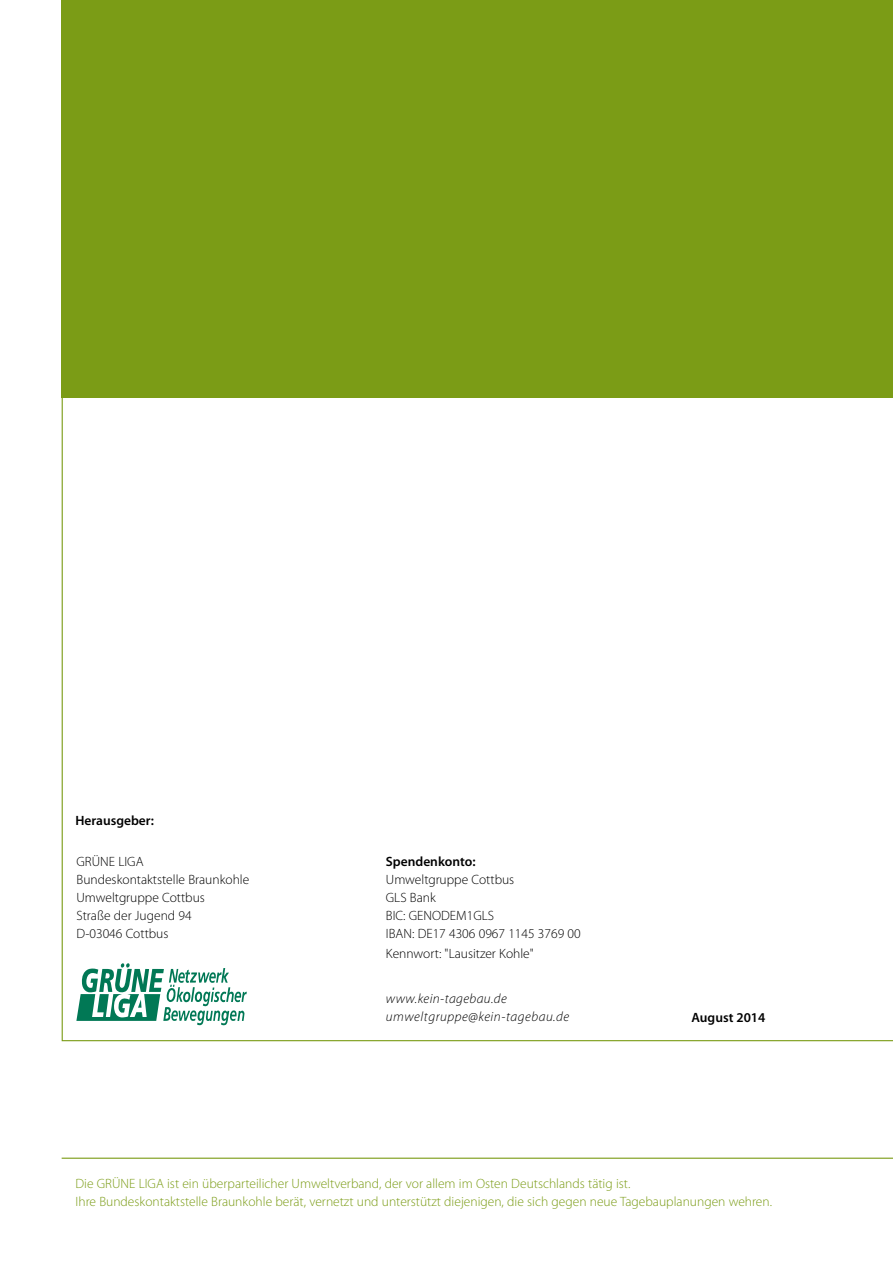
<style>
.page{position:relative;width:893px;height:1263px;background:#fff}
.page>*{position:absolute;margin:0;border:0;box-sizing:border-box;transform-origin:0 0}
.t1{font:300 13.5px/18px "Myriad Pro";color:#7b9c16}
.t2{font:300 13.5px/18px "Myriad Pro";color:#000}
.t3{font:italic 300 13.5px/18px "Myriad Pro";letter-spacing:.04em;color:#000}
.t4{font:600 13.5px "Myriad Pro";color:#000}
</style>
<div class="page">
<hr style="left:62px;top:1157px;width:831px;height:2px;background:#7b9c16">
<div style="left:62px;top:0;width:831px;height:398px;background:#7b9c16"></div>
<svg style="left:76px;top:963px;width:171px;height:62px"></svg>
<p class="t4" style="left:75px;top:812px;width:80px">Herausgeber:</p>
<p class="t2" style="left:77px;top:853px;width:174px">GRÜNE LIGA<br>Bundeskontaktstelle Braunkohle<br>Umweltgruppe Cottbus<br>Straße der Jugend 94<br>D-03046 Cottbus</p>
<p class="t4" style="left:386px;top:853px;width:91px">Spendenkonto:</p>
<p class="t2" style="left:386px;top:871px;width:196px">Umweltgruppe Cottbus<br>GLS Bank<br>BIC: GENODEM1GLS<br>IBAN : DE17 4306 0967 1145 3769 00</p>
<p class="t2" style="left:386px;top:944px;width:150px">Kennwort: "Lausitzer Kohle"</p>
<p class="t3" style="left:386px;top:990px;width:185px">www.kein-tagebau.de umweltgruppe@kein-tagebau.de</p>
<p class="t4" style="left:692px;top:1009px;width:75px">August 2014</p>
<p class="t1" style="left:75px;top:1175px;width:698px">Die GRÜNE LIGA ist ein überparteilicher Umweltverband, der vor allem im Osten Deutschlands tätig ist.<br>Ihre Bundeskontaktstelle Braunkohle berät, vernetzt und unterstützt diejenigen, die sich gegen neue Tagebauplanungen wehren.</p>
</div>
